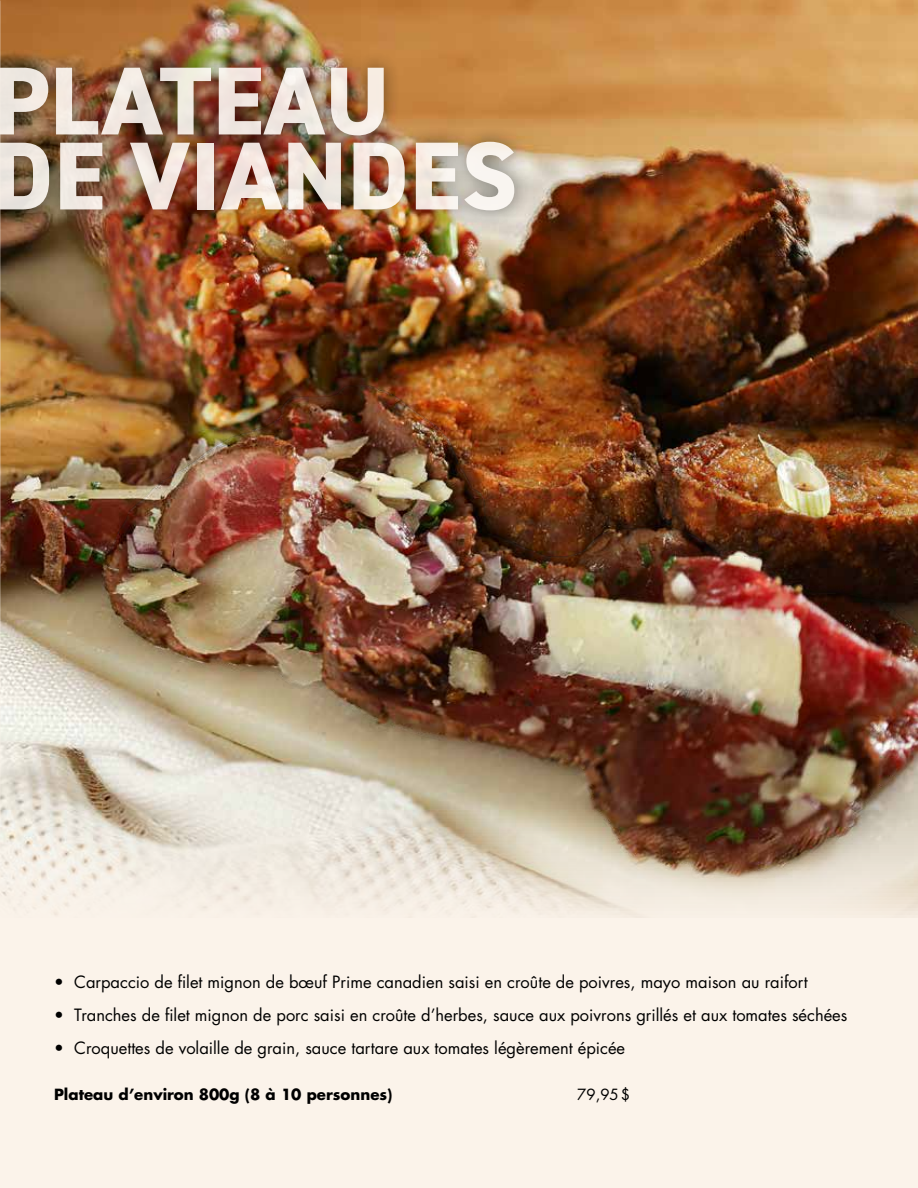
<style>
.page{position:relative;width:918px;height:1188px;background:#fbf3ea}
.page>*{position:absolute;margin:0;border:0;box-sizing:border-box;transform-origin:0 0}
.t1{font:800 96.75px/75px "DIN2014";letter-spacing:.01em;color:#fdf9f5}
.t2{font:16.5px "Futura Std";color:#000}
.t3{font:700 15px "Futura Std";color:#000}
.t4{font:15px "Futura Std";color:#000}
</style>
<div class="page">
<img style="left:0;top:0;width:918px;height:891px">
<h1 class="t1" style="left:-8px;top:64px;width:527px">PLATEAU<br>DE VIANDES</h1>
<p class="t2" style="left:54px;top:971px;width:755px">• Carpaccio de filet mignon de bœuf Prime canadien saisi en croûte de poivres, mayo maison au raifort</p>
<p class="t2" style="left:54px;top:1004px;width:795px">• Tranches de filet mignon de porc saisi en croûte d’herbes, sauce aux poivrons grillés et aux tomates séchées</p>
<p class="t2" style="left:54px;top:1037px;width:573px">• Croquettes de volaille de grain, sauce tartare aux tomates légèrement épicée</p>
<p class="t3" style="left:54px;top:1085px;width:340px">Plateau d’environ 800g (8 à 10 personnes)</p>
<p class="t4" style="left:577px;top:1085px;width:54px">79,95$</p>
</div>
